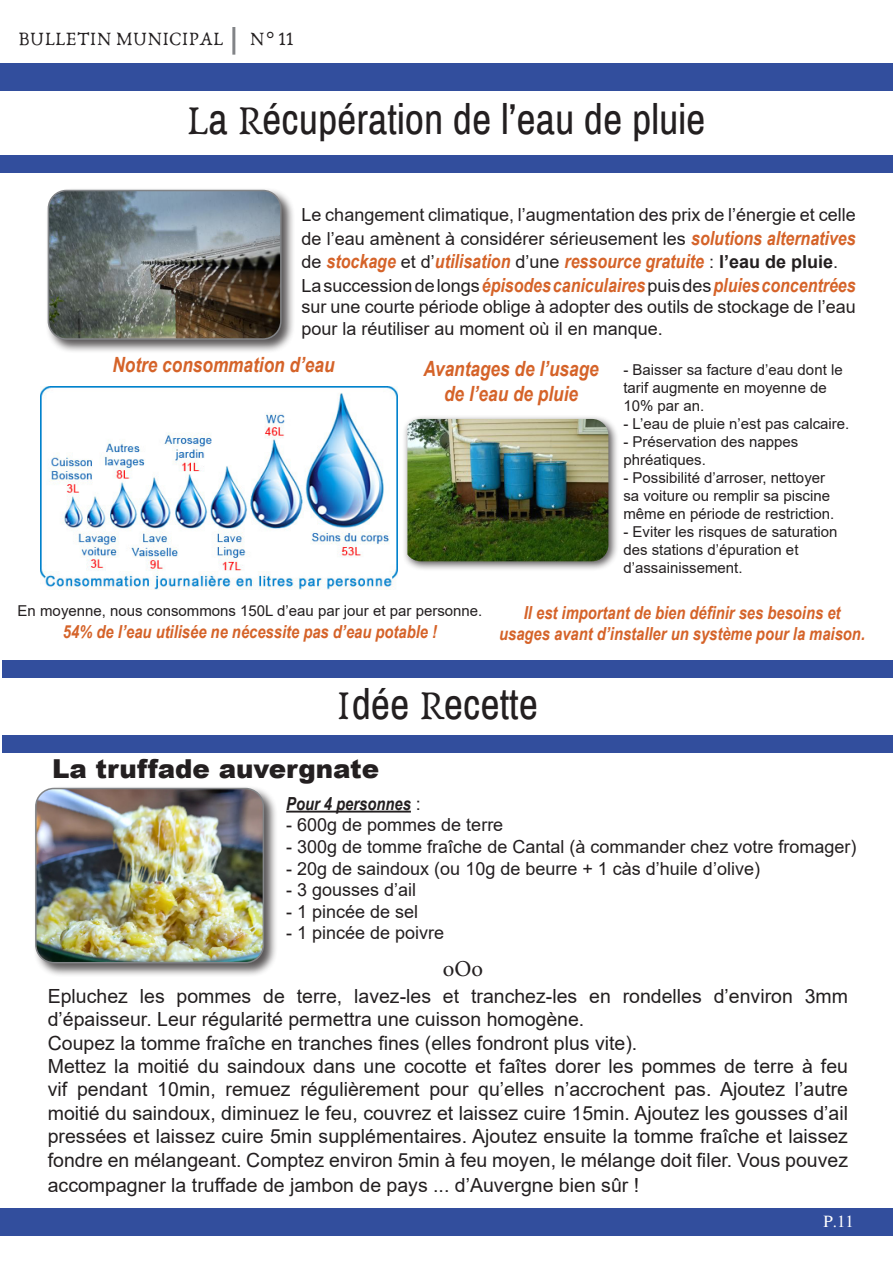
<style>
.page{position:relative;width:893px;height:1263px;background:#fff}
.page>*{position:absolute;margin:0;border:0;box-sizing:border-box;transform-origin:0 0}
.t1{font:42.3px "Archivo Narrow";color:#231f20}
.t2{font:900 26.1px "Arial";color:#231f20}
.t3{font:22.8px "Minion Pro";color:#231f20}
.t4{font:italic 700 21px/25.2px "Arial Narrow";color:#d56329;text-align:center}
.t5{font:19.5px/23.4px "Arial";color:#231f20}
.t6{font:italic 700 19.5px "Arial Narrow";color:#d56329}
.t7{font:19.5px "Anaktoria";color:#231f20}
.t8{font:18px/23.4px "Arial";color:#231f20}
.t9{font:italic 700 18px/21.6px "Arial Narrow";color:#d56329;text-align:center}
.t10{font:italic 700 18px "Arial Narrow";color:#231f20}
.t11{font:16.8px "Times";color:#fff}
.t12{font:15px/18px "Arial";color:#231f20}
.s1{font-family:"Anaktoria"}
.s2{font-family:"Arial Narrow";font-weight:700;font-style:italic;font-size:19.5px;color:#d56329}
.s3{font-family:"Arial";font-weight:400;font-style:normal;font-size:18px;color:#231f20}
.s4{font-family:"Arial";font-style:normal;font-size:18px;color:#231f20}
.s5{font-family:"Arial";font-weight:400;font-style:normal}
</style>
<div class="page">
<div style="left:0;top:63px;width:893px;height:28px;background:#324e9d"></div>
<hr style="left:232px;top:27px;width:3px;height:28px;background:#828487">
<div style="left:0;top:1208px;width:893px;height:28px;background:#324e9d"></div>
<hr style="left:286px;top:811px;width:125px;height:1px;background:#231f20">
<div style="left:0;top:155px;width:893px;height:17px;background:#324e9d"></div>
<div style="left:2px;top:660px;width:891px;height:18px;background:#324e9d"></div>
<div style="left:2px;top:735px;width:891px;height:18px;background:#324e9d"></div>
<div style="left:33px;top:785px;width:246px;height:193px;background:#231f20;opacity:.75"></div>
<img style="left:36px;top:788px;width:227px;height:175px">
<div style="left:35px;top:788px;width:229px;height:175px;border:2px solid #828487;border-radius:18px"></div>
<div style="left:45px;top:188px;width:251px;height:166px;background:#231f20;opacity:.75"></div>
<img style="left:48px;top:190px;width:233px;height:149px">
<div style="left:48px;top:190px;width:234px;height:150px;border:2px solid #828487;border-radius:18px"></div>
<div style="left:402px;top:414px;width:217px;height:158px;background:#231f20;opacity:.75"></div>
<img style="left:407px;top:419px;width:201px;height:142px">
<img style="left:41px;top:387px;width:357px;height:203px">
<p class="t7" style="left:18px;top:27px;width:207px">BULLETIN MUNICIPAL</p>
<p class="t7" style="left:250px;top:27px;width:46px">N° 11</p>
<p class="t1" style="left:186px;top:93px;width:521px"><span class="s1">L</span>a <span class="s1">R</span>écupération de l’eau de pluie</p>
<p class="t8" style="left:302px;top:203px;width:556px">Le changement climatique, l’augmentation des prix de l’énergie et celle de l’eau amènent à considérer sérieusement les <span class="s2">solutions alternatives</span></p>
<p class="t6" style="left:302px;top:247px;width:538px"><span class="s3">de</span> stockage <span class="s3">et d’</span>utilisation <span class="s3">d’une</span> ressource gratuite <span class="s3">:</span> <span class="s4">l’eau de pluie</span><span class="s3">.</span></p>
<p class="t6" style="left:302px;top:270px;width:556px"><span class="s3">La succession de longs</span> épisodes caniculaires <span class="s3">puis des</span> pluies concentrées</p>
<p class="t8" style="left:302px;top:296px;width:556px;line-height:21.6px">sur une courte période oblige à adopter des outils de stockage de l’eau pour la réutiliser au moment où il en manque.</p>
<p class="t4" style="left:113px;top:350px;width:223px">Notre consommation d’eau</p>
<p class="t4" style="left:423px;top:355px;width:177px">Avantages de l’usage de l’eau de pluie</p>
<p class="t12" style="left:623px;top:361px;width:221px">- Baisser sa facture d’eau dont le tarif augmente en moyenne de<br>10% par an.</p>
<p class="t12" style="left:623px;top:415px;width:227px">- L’eau de pluie n’est pas calcaire.</p>
<p class="t12" style="left:623px;top:433px;width:177px">- Préservation des nappes phréatiques.</p>
<p class="t12" style="left:623px;top:469px;width:212px">- Possibilité d’arroser, nettoyer sa voiture ou remplir sa piscine même en période de restriction.</p>
<p class="t12" style="left:623px;top:523px;width:216px">- Eviter les risques de saturation des stations d’épuration et d’assainissement.</p>
<p class="t9" style="left:499px;top:601px;width:367px">Il est important de bien définir ses besoins et usages avant d’installer un système pour la maison.</p>
<p class="t12" style="left:18px;top:602px;width:466px">En moyenne, nous consommons 150L d’eau par jour et par personne.</p>
<p class="t9" style="left:63px;top:620px;width:376px">54% de l’eau utilisée ne nécessite pas d’eau potable !</p>
<p class="t1" style="left:336px;top:678px;width:204px"><span class="s1">I</span>dée <span class="s1">R</span>ecette</p>
<p class="t2" style="left:52px;top:750px;width:329px">La truffade auvergnate</p>
<p class="t10" style="left:286px;top:790px;width:136px">Pour 4 personnes <span class="s5">:</span></p>
<p class="t8" style="left:286px;top:813px;width:219px">- 600g de pommes de terre</p>
<p class="t8" style="left:286px;top:835px;width:572px">- 300g de tomme fraîche de Cantal (à commander chez votre fromager)</p>
<p class="t8" style="left:286px;top:856px;width:475px">- 20g de saindoux (ou 10g de beurre + 1 càs d’huile d’olive)</p>
<p class="t8" style="left:286px;top:878px;width:132px">- 3 gousses d’ail</p>
<p class="t8" style="left:286px;top:899px;width:134px">- 1 pincée de sel</p>
<p class="t8" style="left:286px;top:921px;width:160px">- 1 pincée de poivre</p>
<p class="t3" style="left:443px;top:953px;width:42px">oOo</p>
<p class="t5" style="left:48px;top:984px;width:802px">Epluchez les pommes de terre, lavez-les et tranchez-les en rondelles d’environ 3mm d’épaisseur. Leur régularité permettra une cuisson homogène.</p>
<p class="t5" style="left:48px;top:1031px;width:591px">Coupez la tomme fraîche en tranches fines (elles fondront plus vite).</p>
<p class="t5" style="left:48px;top:1054px;width:802px;text-align:justify">Mettez la moitié du saindoux dans une cocotte et faîtes dorer les pommes de terre à feu vif pendant 10min, remuez régulièrement pour qu’elles n’accrochent pas. Ajoutez l’autre moitié du saindoux, diminuez le feu, couvrez et laissez cuire 15min. Ajoutez les gousses d’ail pressées et laissez cuire 5min supplémentaires. Ajoutez ensuite la tomme fraîche et laissez fondre en mélangeant. Comptez environ 5min à feu moyen, le mélange doit filer. Vous pouvez</p>
<p class="t5" style="left:48px;top:1173px;width:593px">accompagner la truffade de jambon de pays ... d’Auvergne bien sûr !</p>
<p class="t11" style="left:823px;top:1211px;width:32px">P.11</p>
</div>
